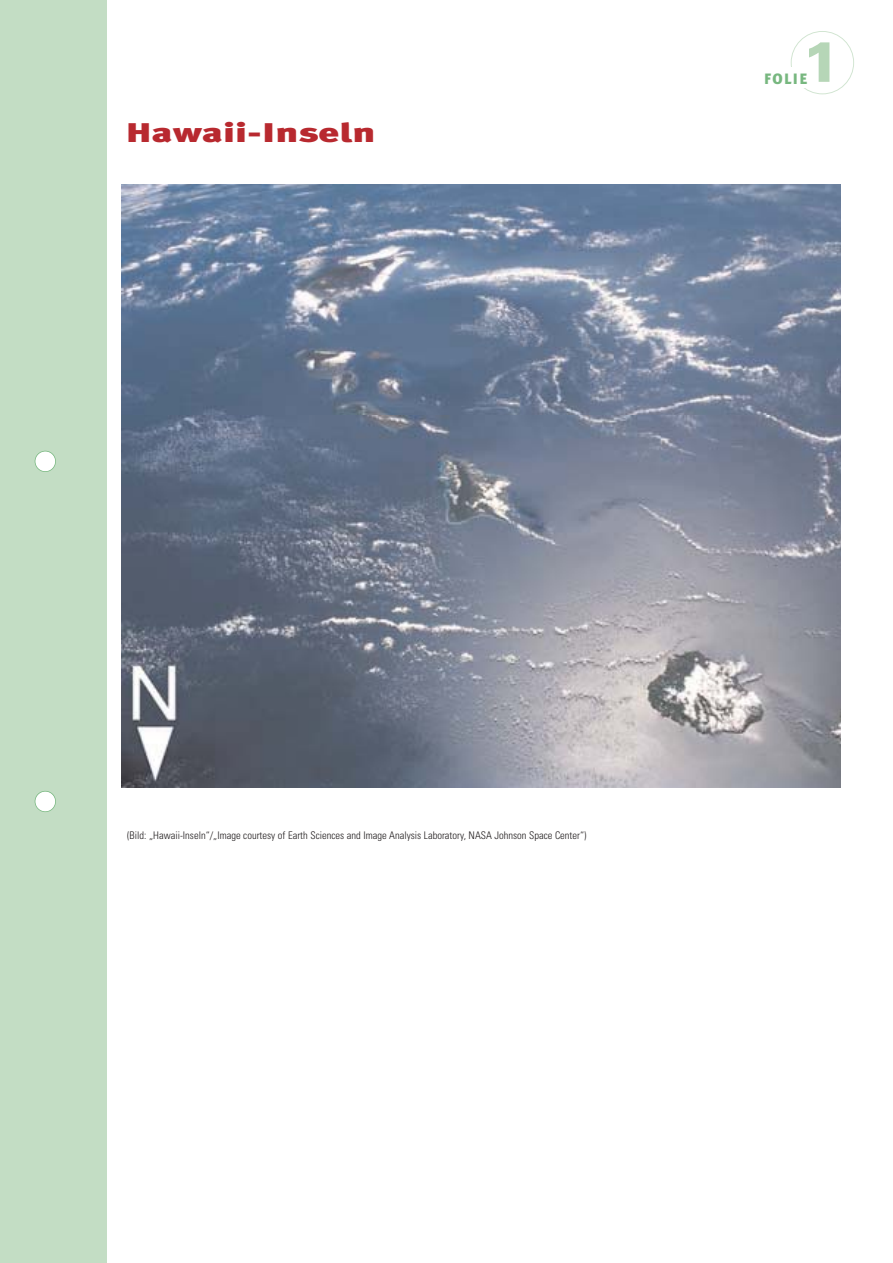
<style>
.page{position:relative;width:893px;height:1263px;background:#fff}
.page>*{position:absolute;margin:0;border:0;box-sizing:border-box;transform-origin:0 0}
.t1{font:900 57px "Univers";color:#b6d6b7}
.t2{font:900 27px "Meta Plus";color:#b8292f;scale:1.5 1}
.t3{font:900 15px "Meta Plus";letter-spacing:.095em;color:#77b77f}
.t4{font:300 condensed 10.5px "Univers";color:#231f20}
</style>
<div class="page">
<svg style="left:790px;top:31px;width:64px;height:63px"></svg>
<div style="left:1px;top:0;width:106px;height:1263px;background:#c3ddc4"></div>
<div style="left:35px;top:451px;width:21px;height:21px;background:#fff;border-radius:50%"></div>
<div style="left:35px;top:451px;width:21px;height:21px;border:2px solid #77b77f;border-radius:50%"></div>
<div style="left:35px;top:791px;width:21px;height:21px;background:#fff;border-radius:50%"></div>
<div style="left:35px;top:791px;width:21px;height:21px;border:2px solid #77b77f;border-radius:50%"></div>
<img style="left:122px;top:184px;width:718px;height:604px">
<div style="left:784px;top:68px;width:23px;height:20px;background:#fff"></div>
<h2 class="t2" style="left:125px;top:123px;width:168px">Hawaii-Inseln</h2>
<h1 class="t1" style="left:801px;top:41px;width:40px">1</h1>
<h3 class="t3" style="left:764px;top:74px;width:45px">FOLIE</h3>
<p class="t4" style="left:127px;top:831px;width:460px">(Bild: „Hawaii-Inseln“/„Image courtesy of Earth Sciences and Image Analysis Laboratory, NASA Johnson Space Center“)</p>
</div>
